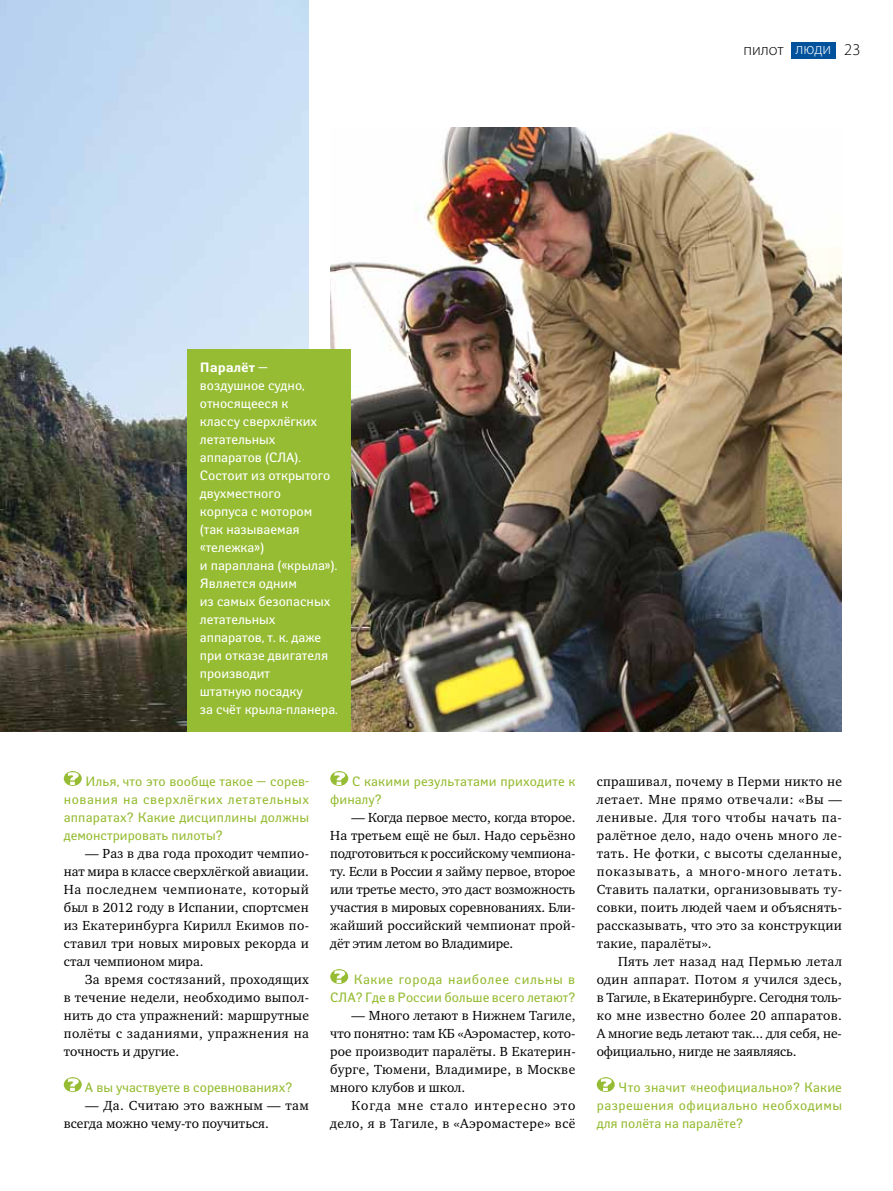
<style>
.page{position:relative;width:893px;height:1191px;background:#fff}
.page>*{position:absolute;margin:0;border:0;box-sizing:border-box;transform-origin:0 0}
.t1{font:300 16.5px "Myriad Pro";color:#000}
.t2{font:13.5px/18px "Charter ITC";letter-spacing:.02em;color:#000;text-align:justify}
.t3{font:13.5px/18px "Yanus";letter-spacing:.01em;color:#96bc33;text-align:justify}
.t4{font:13.5px/18px "Yanus";color:#fff}
.t5{font:13.5px/18px "Charter ITC";letter-spacing:.055em;color:#000;text-align:right}
.t6{font:13.5px/18px "Charter ITC";color:#000}
.t7{font:13.5px "Yanus";letter-spacing:.045em;color:#96bc33}
.s1{color:#fff}
.s2{font-weight:700}
</style>
<div class="page">
<img style="left:0;top:0;width:309px;height:732px">
<div style="left:791px;top:42px;width:44px;height:17px;background:#00529c"></div>
<svg style="left:64px;top:771px;width:18px;height:15px"></svg>
<svg style="left:64px;top:1077px;width:18px;height:15px"></svg>
<svg style="left:330px;top:771px;width:18px;height:15px"></svg>
<svg style="left:330px;top:969px;width:18px;height:15px"></svg>
<svg style="left:597px;top:1077px;width:18px;height:15px"></svg>
<img style="left:330px;top:128px;width:512px;height:604px">
<div style="left:187px;top:349px;width:164px;height:383px;background:#96bc33"></div>
<p class="t1" style="left:743px;top:40px;width:118px">пилот <span class="s1">люди</span> 23</p>
<p class="t4" style="left:200px;top:358px;width:119px"><span class="s2">Паралёт</span> — воздушное судно, относящееся к классу сверхлёгких летательных аппаратов (СЛА</p>
<p class="t4" style="left:200px;top:448px;width:139px;text-indent:95px">).<br>Состоит из открытого двухместного<br>корпуса с мотором (так называемая «тележка»)<br>и параплана («крыла»).<br>Является одним<br>из самых безопасных летательных аппаратов, т. к. даже при отказе двигателя производит<br>штатную посадку<br>за счёт крыла-планера.</p>
<p class="t3" style="left:64px;top:772px;width:247px;text-indent:22px">Илья, что это вообще такое — сорев&shy;нования на сверхлёгких летательных аппаратах? Какие дисциплины должны демонстрировать пилоты?</p>
<p class="t2" style="left:64px;top:844px;width:247px;text-indent:21px">— Раз в два года проходит чемпио&shy;нат мира в классе сверхлёгкой авиации.<br>На последнем чемпионате, который был в 2012 году в Испании, спортсмен из Екатеринбурга Кирилл Екимов по&shy;ставил три новых мировых рекорда и стал чемпионом мира.</p>
<p class="t2" style="left:64px;top:970px;width:247px;text-indent:21px">За время состязаний, проходящих в течение недели, необходимо выпол&shy;нить до ста упражнений: маршрутные полёты с заданиями, упражнения на точность и другие.</p>
<p class="t3" style="left:85px;top:1078px;width:209px">А вы участвуете в соревнованиях?</p>
<p class="t6" style="left:64px;top:1096px;width:247px;text-indent:21px">— Да. Считаю это важным — там всегда можно чему-то поучиться.</p>
<p class="t3" style="left:330px;top:772px;width:247px;text-indent:22px">С какими результатами приходите к финалу?</p>
<p class="t2" style="left:330px;top:808px;width:247px;text-indent:21px">— Когда первое место, когда второе.<br>На третьем ещё не был. Надо серьёзно подготовиться к российскому чемпиона&shy;ту. Если в России я займу первое, второе или третье место, это даст возможность участия в мировых соревнованиях. Бли&shy;жайший российский чемпионат прой&shy;дёт этим летом во Владимире.</p>
<p class="t7" style="left:354px;top:971px;width:223px">Какие города наиболее сильны в</p>
<p class="t3" style="left:330px;top:988px;width:10px">СЛА</p>
<p class="t3" style="left:356px;top:988px;width:221px">? Где в России больше всего летают?</p>
<p class="t2" style="left:330px;top:1006px;width:247px;text-indent:21px">— Много летают в Нижнем Тагиле, что понятно: там КБ «Аэромастер, кото&shy;рое производит паралёты. В Екатерин&shy;бурге, Тюмени, Владимире, в Москве много клубов и школ.</p>
<p class="t5" style="left:330px;top:1096px;width:247px">Когда мне стало интересно это дело, я в Тагиле, в «Аэромастере» всё</p>
<p class="t2" style="left:597px;top:772px;width:247px">спрашивал, почему в Перми никто не летает. Мне прямо отвечали: «Вы — ленивые. Для того чтобы начать па&shy;ралётное дело, надо очень много ле&shy;тать. Не фотки, с высоты сделанные, показывать, а много-много летать.<br>Ставить палатки, организовывать ту&shy;совки, поить людей чаем и объяснять&shy;рассказывать, что это за конструкции такие, паралёты».</p>
<p class="t2" style="left:597px;top:952px;width:247px;text-indent:21px">Пять лет назад над Пермью летал один аппарат. Потом я учился здесь, в Тагиле, в Екатеринбурге. Сегодня толь&shy;ко мне известно более 20 аппаратов.<br>А многие ведь летают так... для себя, не&shy;официально, нигде не заявляясь.</p>
<p class="t3" style="left:597px;top:1078px;width:247px;text-indent:22px">Что значит «неофициально»? Какие разрешения официально необходимы для полёта на паралёте?</p>
</div>
